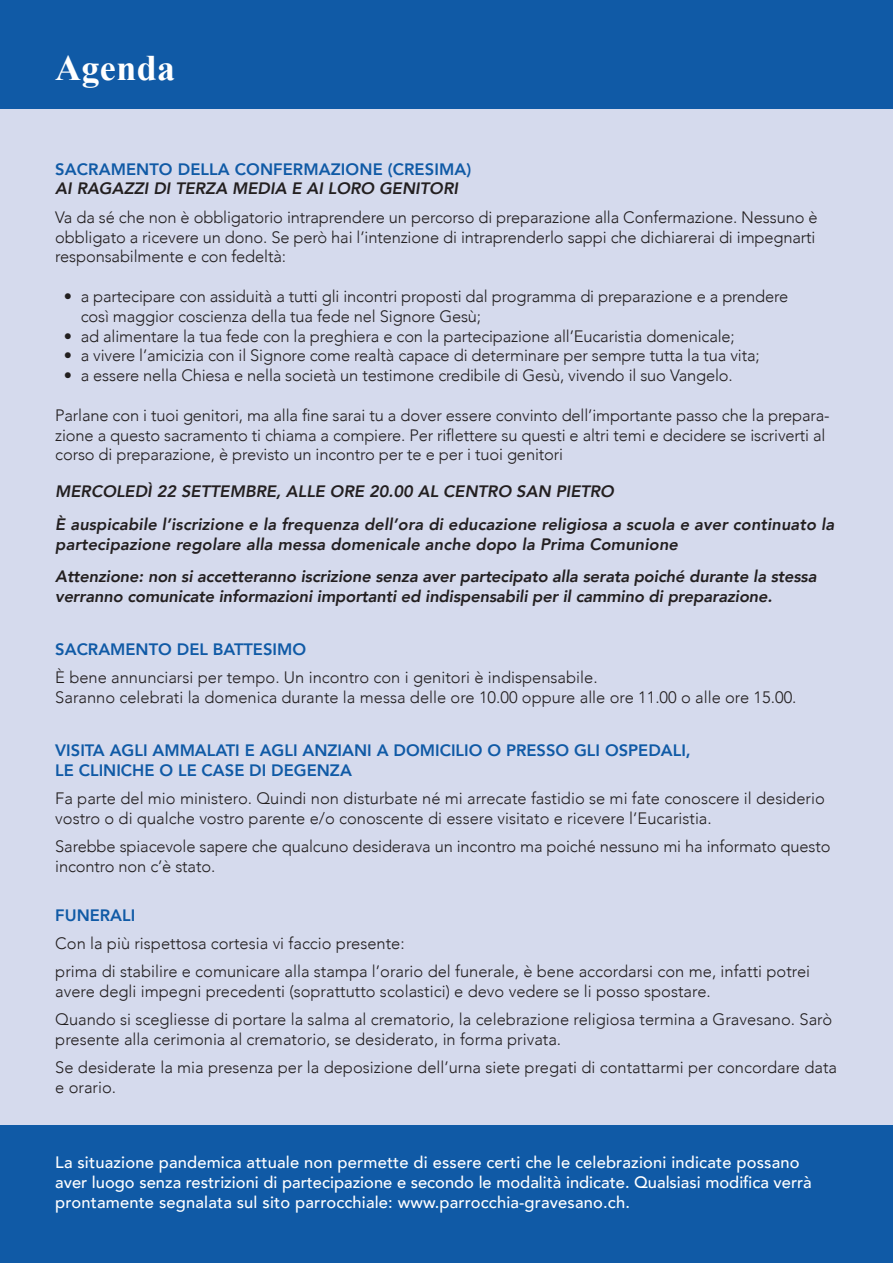
<style>
.page{position:relative;width:893px;height:1263px;background:#fff}
.page>*{position:absolute;margin:0;border:0;box-sizing:border-box;transform-origin:0 0}
.t1{font:700 36px "Times New Roman";letter-spacing:.01em;color:#fff}
.t2{font:300 16.5px/19.8px "Avenir";letter-spacing:-.01em;color:#231f20}
.t3{font:italic 800 16.5px/32.5px "Avenir";color:#231f20}
.t4{font:500 16.5px/19.8px "Avenir";letter-spacing:.01em;color:#fff}
.t5{font:800 16.5px/19.8px "Avenir";color:#105aa6}
</style>
<div class="page">
<div style="left:0;top:108px;width:893px;height:1155px;background:#d5daed"></div>
<div style="left:0;top:0;width:893px;height:108px;background:#105aa6"></div>
<div style="left:0;top:1125px;width:893px;height:138px;background:#105aa6"></div>
<h1 class="t1" style="left:55px;top:43px;width:121px">Agenda</h1>
<p class="t5" style="left:55px;top:159px;width:417px">SACRAMENTO DELLA CONFERMAZIONE (CRESIMA)</p>
<p class="t3" style="left:55px;top:173px;width:404px">AI RAGAZZI DI TERZA MEDIA E AI LORO GENITORI</p>
<p class="t2" style="left:55px;top:207px;width:764px">Va da sé che non è obbligatorio intraprendere un percorso di preparazione alla Confermazione. Nessuno è obbligato a ricevere un dono. Se però hai l’intenzione di intraprenderlo sappi che dichiarerai di impegnarti responsabilmente e con fedeltà:</p>
<p class="t2" style="left:81px;top:286px;width:709px;text-indent:-17px">• a partecipare con assiduità a tutti gli incontri proposti dal programma di preparazione e a prendere così maggior coscienza della tua fede nel Signore Gesù;</p>
<p class="t2" style="left:64px;top:326px;width:673px">• ad alimentare la tua fede con la preghiera e con la partecipazione all’Eucaristia domenicale;</p>
<p class="t2" style="left:64px;top:346px;width:697px">• a vivere l’amicizia con il Signore come realtà capace di determinare per sempre tutta la tua vita;</p>
<p class="t2" style="left:64px;top:366px;width:671px">• a essere nella Chiesa e nella società un testimone credibile di Gesù, vivendo il suo Vangelo.</p>
<p class="t2" style="left:55px;top:405px;width:776px">Parlane con i tuoi genitori, ma alla fine sarai tu a dover essere convinto dell’importante passo che la prepara&shy;zione a questo sacramento ti chiama a compiere. Per riflettere su questi e altri temi e decidere se iscriverti al corso di preparazione, è previsto un incontro per te e per i tuoi genitori</p>
<p class="t3" style="left:55px;top:475px;width:780px">MERCOLEDÌ 22 SETTEMBRE, ALLE ORE 20.00 AL CENTRO SAN PIETRO<br>È auspicabile l’iscrizione e la frequenza dell’ora di educazione religiosa a scuola e aver continuato la</p>
<p class="t3" style="left:55px;top:528px;width:763px">partecipazione regolare alla messa domenicale anche dopo la Prima Comunione<br>Attenzione: non si accetteranno iscrizione senza aver partecipato alla serata poiché durante la stessa</p>
<p class="t3" style="left:55px;top:580px;width:719px">verranno comunicate informazioni importanti ed indispensabili per il cammino di preparazione.</p>
<p class="t5" style="left:55px;top:639px;width:252px">SACRAMENTO DEL BATTESIMO</p>
<p class="t2" style="left:55px;top:668px;width:743px">È bene annunciarsi per tempo. Un incontro con i genitori è indispensabile.<br>Saranno celebrati la domenica durante la messa delle ore 10.00 oppure alle ore 11.00 o alle ore 15.00.</p>
<p class="t5" style="left:55px;top:740px;width:637px">VISITA AGLI AMMALATI E AGLI ANZIANI A DOMICILIO O PRESSO GLI OSPEDALI,<br>LE CLINICHE O LE CASE DI DEGENZA</p>
<p class="t2" style="left:55px;top:788px;width:771px">Fa parte del mio ministero. Quindi non disturbate né mi arrecate fastidio se mi fate conoscere il desiderio vostro o di qualche vostro parente e/o conoscente di essere visitato e ricevere l’Eucaristia.</p>
<p class="t2" style="left:55px;top:836px;width:777px">Sarebbe spiacevole sapere che qualcuno desiderava un incontro ma poiché nessuno mi ha informato questo incontro non c’è stato.</p>
<p class="t5" style="left:55px;top:905px;width:82px">FUNERALI</p>
<p class="t2" style="left:55px;top:929px;width:756px;line-height:28.3px">Con la più rispettosa cortesia vi faccio presente:<br>prima di stabilire e comunicare alla stampa l’orario del funerale, è bene accordarsi con me, infatti potrei</p>
<p class="t2" style="left:55px;top:977px;width:778px;line-height:28.3px">avere degli impegni precedenti (soprattutto scolastici) e devo vedere se li posso spostare.<br>Quando si scegliesse di portare la salma al crematorio, la celebrazione religiosa termina a Gravesano. Sarò</p>
<p class="t2" style="left:55px;top:1025px;width:783px;line-height:28.3px">presente alla cerimonia al crematorio, se desiderato, in forma privata.<br>Se desiderate la mia presenza per la deposizione dell’urna siete pregati di contattarmi per concordare data</p>
<p class="t2" style="left:55px;top:1078px;width:62px">e orario.</p>
<p class="t4" style="left:55px;top:1151px;width:758px">La situazione pandemica attuale non permette di essere certi che le celebrazioni indicate possano aver luogo senza restrizioni di partecipazione e secondo le modalità indicate. Qualsiasi modifica verrà prontamente segnalata sul sito parrocchiale: www.parrocchia-gravesano.ch.</p>
</div>
